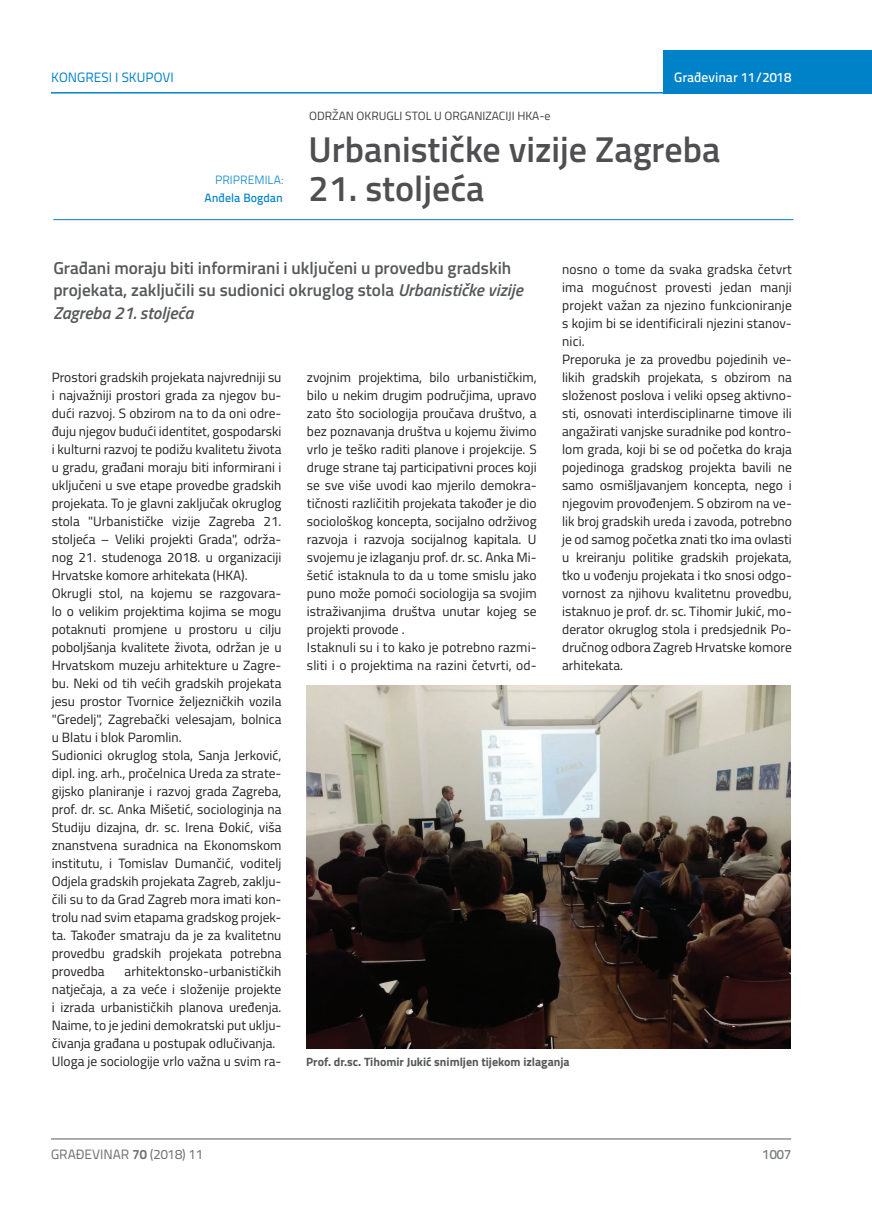
<style>
.page{position:relative;width:872px;height:1212px;background:#fff}
.page>*{position:absolute;margin:0;border:0;box-sizing:border-box;transform-origin:0 0}
.t1{font:600 36px "Titillium";color:#4f4f51}
.t2{font:600 17.25px/22.5px "Titillium";color:#57585a}
.t3{font:13.5px/18px "Titillium";color:#231f20}
.t4{font:13.5px "Titillium Text 22 L";color:#6c6d70}
.t5{font:500 13.5px "Titillium Text 22 L";color:#fff}
.t6{font:13.5px "Titillium Text 22 L";color:#0082c8}
.t7{font:500 13.5px "Titillium Text 22 L";color:#787a7d}
.t8{font:700 12px "Titillium";color:#57585a}
.t9{font:12px "Titillium";color:#3e3e3f}
.t10{font:500 12px "Titillium Text 22 L";color:#0082c8}
.t11{font:300 12px "Titillium Text 22 L";color:#0082c8}
.s1{font-style:italic}
.s2{font-weight:700}
</style>
<div class="page">
<hr style="left:51px;top:1139px;width:740px;height:1px;background:#57585a">
<div style="left:663px;top:50px;width:209px;height:44px;background:#0082c8"></div>
<hr style="left:51px;top:92px;width:821px;height:2px;background:#0082c8">
<hr style="left:53px;top:219px;width:740px;height:1px;background:#0082c8">
<img style="left:306px;top:686px;width:484px;height:363px">
<p class="t6" style="left:51px;top:68px;width:124px">KONGRESI I SKUPOVI</p>
<p class="t5" style="left:674px;top:67px;width:118px">Građevinar 11/2018</p>
<p class="t11" style="left:215px;top:171px;width:69px">PRIPREMILA:</p>
<p class="t10" style="left:204px;top:188px;width:80px">Anđela Bogdan</p>
<p class="t9" style="left:309px;top:107px;width:243px">ODRŽAN OKRUGLI STOL U ORGANIZACIJI HKA-e</p>
<h1 class="t1" style="left:308px;top:122px;width:413px">Urbanističke vizije Zagreba</h1>
<h1 class="t1" style="left:308px;top:161px;width:177px">21. stoljeća</h1>
<p class="t2" style="left:53px;top:255px;width:471px">Građani moraju biti informirani i uključeni u provedbu gradskih projekata, zaključili su sudionici okruglog stola <span class="s1">Urbanističke vizije<br>Zagreba 21. stoljeća</span></p>
<p class="t3" style="left:562px;top:259px;width:231px">nosno o tome da svaka gradska četvrt ima mogućnost provesti jedan manji projekt važan za njezino funkcioniranje s kojim bi se identificirali njezini stanov&shy;nici.<br>Preporuka je za provedbu pojedinih ve&shy;likih gradskih projekata, s obzirom na složenost poslova i veliki opseg aktivno&shy;sti, osnovati interdisciplinarne timove ili angažirati vanjske suradnike pod kontro&shy;lom grada, koji bi se od početka do kraja pojedinoga gradskog projekta bavili ne samo osmišljavanjem koncepta, nego i njegovim provođenjem. S obzirom na ve&shy;lik broj gradskih ureda i zavoda, potrebno je od samog početka znati tko ima ovlasti u kreiranju politike gradskih projekata, tko u vođenju projekata i tko snosi odgo&shy;vornost za njihovu kvalitetnu provedbu, istaknuo je prof. dr. sc. Tihomir Jukić, mo&shy;derator okruglog stola i predsjednik Po&shy;dručnog odbora Zagreb Hrvatske komore arhitekata.</p>
<p class="t3" style="left:307px;top:367px;width:231px">zvojnim projektima, bilo urbanističkim, bilo u nekim drugim područjima, upravo zato što sociologija proučava društvo, a bez poznavanja društva u kojemu živimo vrlo je teško raditi planove i projekcije. S druge strane taj participativni proces koji se sve više uvodi kao mjerilo demokra&shy;tičnosti različitih projekata također je dio sociološkog koncepta, socijalno održivog razvoja i razvoja socijalnog kapitala. U svojemu je izlaganju prof. dr. sc. Anka Mi&shy;šetić istaknula to da u tome smislu jako puno može pomoći sociologija sa svojim istraživanjima društva unutar kojeg se projekti provode .<br>Istaknuli su i to kako je potrebno razmi&shy;sliti i o projektima na razini četvrti, od-</p>
<p class="t3" style="left:52px;top:367px;width:231px">Prostori gradskih projekata najvredniji su i najvažniji prostori grada za njegov bu&shy;dući razvoj. S obzirom na to da oni odre&shy;đuju njegov budući identitet, gospodarski i kulturni razvoj te podižu kvalitetu života u gradu, građani moraju biti informirani i uključeni u sve etape provedbe gradskih projekata. To je glavni zaključak okruglog stola "Urbanističke vizije Zagreba 21. stoljeća – Veliki projekti Grada", održa&shy;nog 21. studenoga 2018. u organizaciji Hrvatske komore arhitekata (HKA).<br>Okrugli stol, na kojemu se razgovara&shy;lo o velikim projektima kojima se mogu potaknuti promjene u prostoru u cilju poboljšanja kvalitete života, održan je u Hrvatskom muzeju arhitekture u Zagre&shy;bu. Neki od tih većih gradskih projekata jesu prostor Tvornice željezničkih vozila "Gredelj", Zagrebački velesajam, bolnica u Blatu i blok Paromlin.<br>Sudionici okruglog stola, Sanja Jerković, dipl. ing. arh., pročelnica Ureda za strate&shy;gijsko planiranje i razvoj grada Zagreba, prof. dr. sc. Anka Mišetić, sociologinja na Studiju dizajna, dr. sc. Irena Đokić, viša znanstvena suradnica na Ekonomskom institutu, i Tomislav Dumančić, voditelj Odjela gradskih projekata Zagreb, zaklju&shy;čili su to da Grad Zagreb mora imati kon&shy;trolu nad svim etapama gradskog projek&shy;ta. Također smatraju da je za kvalitetnu provedbu gradskih projekata potrebna provedba</p>
<p class="t3" style="left:52px;top:962px;width:231px;text-indent:73px">arhitektonsko-urbanističkih natječaja, a za veće i složenije projekte i izrada urbanističkih planova uređenja.<br>Naime, to je jedini demokratski put uklju&shy;čivanja građana u postupak odlučivanja.<br>Uloga je sociologije vrlo važna u svim ra-</p>
<p class="t8" style="left:306px;top:1053px;width:265px">Prof. dr.sc. Tihomir Jukić snimljen tijekom izlaganja</p>
<p class="t4" style="left:51px;top:1144px;width:154px">GRAĐEVINAR <span class="s2">70</span> (2018) 11</p>
<p class="t7" style="left:762px;top:1144px;width:30px">1007</p>
</div>
